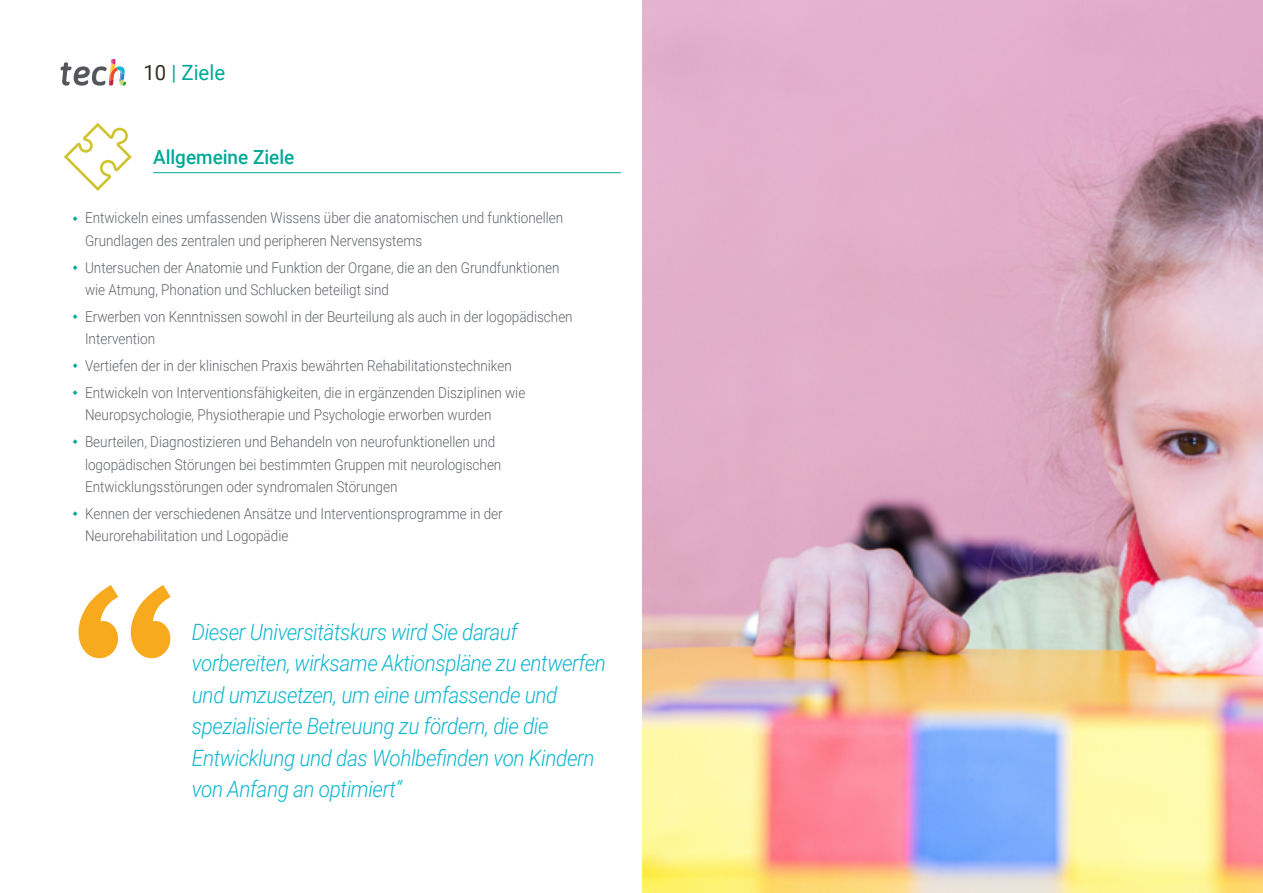
<style>
.page{position:relative;width:1263px;height:893px;background:#fff}
.page>*{position:absolute;margin:0;border:0;box-sizing:border-box;transform-origin:0 0}
.t1{font:italic 300 22.5px/31.5px "Roboto";letter-spacing:-.02em;color:#0fb6cf;scale:.92 1}
.t2{font:21px "Roboto";color:#00a996}
.t3{font:500 19.5px "Roboto";color:#00a996}
.t4{font:300 15px/22.5px "Roboto";color:#61646a;scale:.9 1}
.s1{color:#312e20}
</style>
<div class="page">
<hr style="left:153px;top:172px;width:468px;height:1px;background:#00a996">
<svg style="left:64px;top:123px;width:68px;height:68px"></svg>
<img style="left:642px;top:0;width:621px;height:893px">
<svg style="left:78px;top:585px;width:93px;height:73px"></svg>
<svg style="left:61px;top:59px;width:65px;height:27px"></svg>
<h2 class="t2" style="left:144px;top:57px;width:83px"><span class="s1">10</span> | Ziele</h2>
<h3 class="t3" style="left:153px;top:144px;width:143px">Allgemeine Ziele</h3>
<p class="t4" style="left:85px;top:206px;width:533px">Entwickeln eines umfassenden Wissens über die anatomischen und funktionellen<br>Grundlagen des zentralen und peripheren Nervensystems</p>
<p class="t4" style="left:85px;top:255px;width:529px">Untersuchen der Anatomie und Funktion der Organe, die an den Grundfunktionen wie Atmung, Phonation und Schlucken beteiligt sind</p>
<p class="t4" style="left:85px;top:305px;width:543px">Erwerben von Kenntnissen sowohl in der Beurteilung als auch in der logopädischen<br>Intervention</p>
<p class="t4" style="left:85px;top:352px;width:491px;line-height:26.7px">Vertiefen der in der klinischen Praxis bewährten Rehabilitationstechniken<br>Entwickeln von Interventionsfähigkeiten, die in ergänzenden Disziplinen wie</p>
<p class="t4" style="left:85px;top:401px;width:457px;line-height:26.7px">Neuropsychologie, Physiotherapie und Psychologie erworben wurden<br>Beurteilen, Diagnostizieren und Behandeln von neurofunktionellen und</p>
<p class="t4" style="left:85px;top:452px;width:464px">logopädischen Störungen bei bestimmten Gruppen mit neurologischen<br>Entwicklungsstörungen oder syndromalen Störungen</p>
<p class="t4" style="left:85px;top:502px;width:466px">Kennen der verschiedenen Ansätze und Interventionsprogramme in der<br>Neurorehabilitation und Logopädie</p>
<p class="t1" style="left:192px;top:615px;width:452px">Dieser Universitätskurs wird Sie darauf vorbereiten, wirksame Aktionspläne zu entwerfen und umzusetzen, um eine umfassende und spezialisierte Betreuung zu fördern, die die Entwicklung und das Wohlbefinden von Kindern von Anfang an optimiert“</p>
</div>
